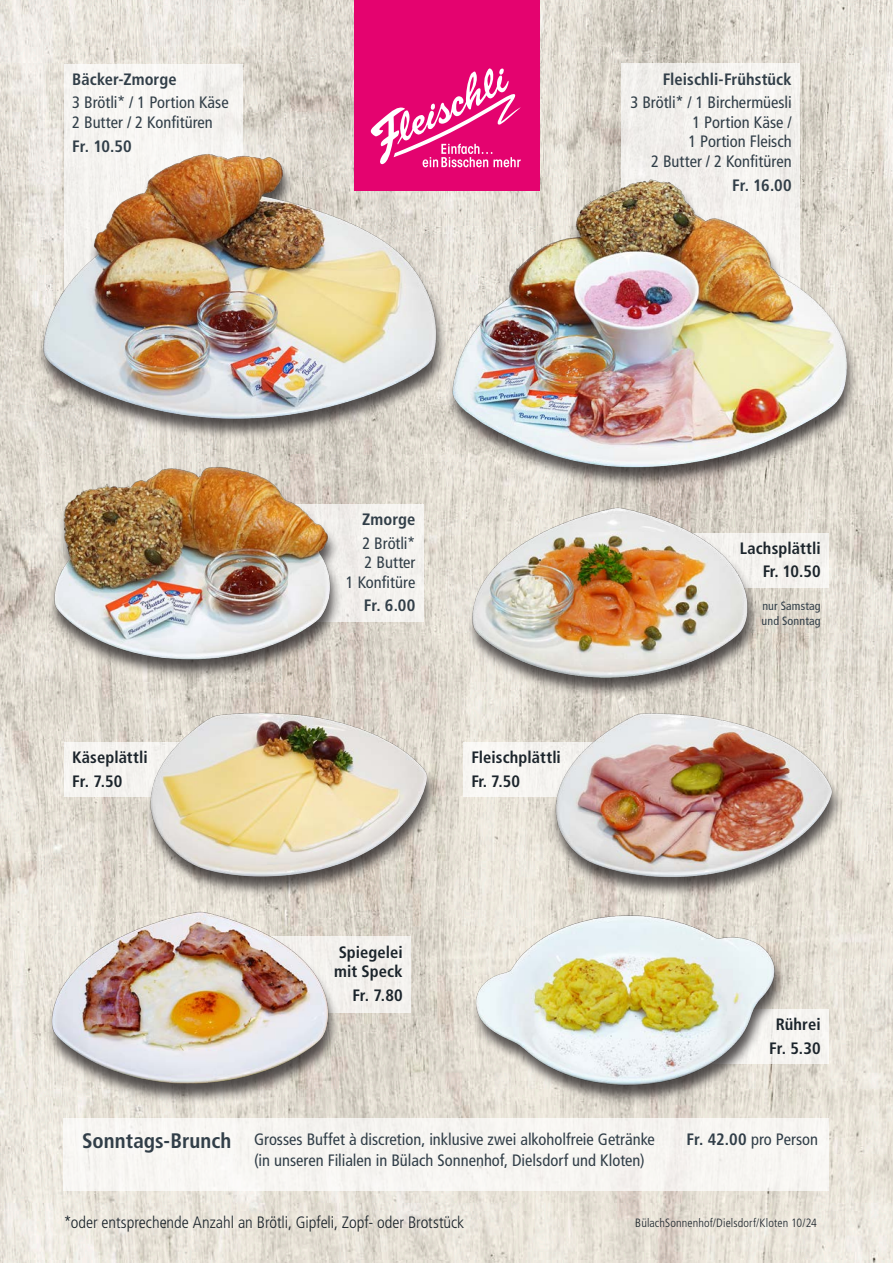
<style>
.page{position:relative;width:893px;height:1263px;background:#fff}
.page>*{position:absolute;margin:0;border:0;box-sizing:border-box;transform-origin:0 0}
._07_Beilagen{font:700 condensed 21px "Frutiger LT Pro";color:#313e48}
.t1{font:condensed 16.5px/19.5px "Frutiger LT Pro";color:#313e48}
.t2{font:700 condensed 16.5px/19.5px "Frutiger LT Pro";letter-spacing:.005em;color:#1b242b}
.t3{font:700 condensed 16.5px "Frutiger LT Pro";letter-spacing:.005em;color:#313e48}
.t4{font:300 condensed 16.5px "Frutiger LT Pro";letter-spacing:-.005em;color:#1b242b}
.t5{font:300 condensed 12px "Frutiger LT Pro";letter-spacing:.01em;color:#1b242b}
.t6{font:condensed 12px/15px "Frutiger LT Pro";letter-spacing:.015em;color:#313e48}
.s1{font-weight:700}
</style>
<div class="page">
<img style="left:0;top:0;width:893px;height:1263px">
<div style="left:354px;top:0;width:185px;height:190px;background:#e4036f"></div>
<svg style="left:371px;top:68px;width:150px;height:99px"></svg>
<div style="left:622px;top:64px;width:178px;height:240px;background:#f2f1ee"></div>
<div style="left:446px;top:182px;width:413px;height:306px;background:#231f20;opacity:.75"></div>
<img style="left:441px;top:172px;width:416px;height:302px">
<div style="left:64px;top:64px;width:178px;height:233px;background:#f6f5f2"></div>
<div style="left:37px;top:156px;width:412px;height:284px;background:#231f20;opacity:.75"></div>
<img style="left:37px;top:144px;width:404px;height:283px">
<div style="left:64px;top:742px;width:202px;height:55px;background:#f5f3f0"></div>
<div style="left:144px;top:714px;width:295px;height:183px;background:#231f20;opacity:.75"></div>
<img style="left:141px;top:703px;width:292px;height:182px">
<div style="left:463px;top:742px;width:202px;height:55px;background:#f8f6f2"></div>
<div style="left:549px;top:715px;width:295px;height:183px;background:#231f20;opacity:.75"></div>
<img style="left:547px;top:709px;width:292px;height:175px">
<div style="left:209px;top:936px;width:202px;height:77px;background:#f3f1ee"></div>
<div style="left:45px;top:913px;width:295px;height:191px;background:#231f20;opacity:.75"></div>
<img style="left:45px;top:901px;width:298px;height:196px">
<div style="left:627px;top:533px;width:202px;height:54px;background:#f5f3ef"></div>
<div style="left:465px;top:509px;width:295px;height:189px;background:#231f20;opacity:.75"></div>
<img style="left:466px;top:503px;width:290px;height:185px">
<div style="left:627px;top:1009px;width:202px;height:54px;background:#f6f4f1"></div>
<div style="left:470px;top:917px;width:316px;height:187px;background:#231f20;opacity:.75"></div>
<img style="left:474px;top:912px;width:305px;height:177px">
<div style="left:64px;top:1118px;width:765px;height:73px;background:#f7f5f2"></div>
<div style="left:222px;top:504px;width:202px;height:118px;background:#f4f2ee"></div>
<div style="left:47px;top:469px;width:296px;height:211px;background:#231f20;opacity:.75"></div>
<img style="left:46px;top:459px;width:296px;height:212px">
<p class="t3" style="left:72px;top:69px;width:106px">Bäcker-Zmorge</p>
<p class="t1" style="left:72px;top:93px;width:158px">3 Brötli* / 1 Portion Käse</p>
<p class="t1" style="left:72px;top:113px;width:142px">2 Butter / 2 Konfitüren</p>
<p class="t3" style="left:72px;top:136px;width:61px">Fr. 10.50</p>
<p class="t3" style="left:663px;top:69px;width:131px">Fleischli-Frühstück</p>
<p class="t1" style="left:630px;top:93px;width:163px">3 Brötli* / 1 Birchermüesli</p>
<p class="t1" style="left:688px;top:113px;width:105px">1 Portion Käse /<br>1 Portion Fleisch</p>
<p class="t1" style="left:651px;top:152px;width:142px">2 Butter / 2 Konfitüren</p>
<p class="t3" style="left:732px;top:175px;width:61px">Fr. 16.00</p>
<p class="t2" style="left:72px;top:748px;width:77px">Käseplättli</p>
<p class="t2" style="left:72px;top:771px;width:52px">Fr. 7.50</p>
<p class="t3" style="left:362px;top:509px;width:55px">Zmorge</p>
<p class="t1" style="left:362px;top:533px;width:55px">2 Brötli*</p>
<p class="t1" style="left:365px;top:553px;width:52px">2 Butter</p>
<p class="t1" style="left:346px;top:572px;width:71px">1 Konfitüre</p>
<p class="t3" style="left:364px;top:596px;width:53px">Fr. 6.00</p>
<p class="t6" style="left:761px;top:598px;width:61px">nur Samstag und Sonntag</p>
<p class="t2" style="left:740px;top:538px;width:82px">Lachsplättli</p>
<p class="t2" style="left:763px;top:562px;width:59px">Fr. 10.50</p>
<p class="t2" style="left:471px;top:748px;width:91px">Fleischplättli</p>
<p class="t2" style="left:471px;top:771px;width:50px">Fr. 7.50</p>
<p class="t2" style="left:334px;top:942px;width:70px">Spiegelei mit Speck</p>
<p class="t2" style="left:352px;top:985px;width:52px">Fr. 7.80</p>
<p class="t2" style="left:776px;top:1014px;width:47px">Rührei</p>
<p class="t2" style="left:769px;top:1038px;width:53px">Fr. 5.30</p>
<p class="_07_Beilagen" style="left:82px;top:1128px;width:151px">Sonntags-Brunch</p>
<p class="t1" style="left:254px;top:1129px;width:402px">Grosses Buffet à discretion, inklusive zwei alkoholfreie Getränke</p>
<p class="t1" style="left:687px;top:1129px;width:133px"><span class="s1">Fr. 42.00</span> pro Person</p>
<p class="t1" style="left:254px;top:1150px;width:392px">(in unseren Filialen in Bülach Sonnenhof, Dielsdorf und Kloten)</p>
<p class="t4" style="left:64px;top:1212px;width:402px">*oder entsprechende Anzahl an Brötli, Gipfeli, Zopf- oder Brotstück</p>
<p class="t5" style="left:635px;top:1216px;width:183px">BülachSonnenhof/Dielsdorf/Kloten 10/24</p>
</div>
